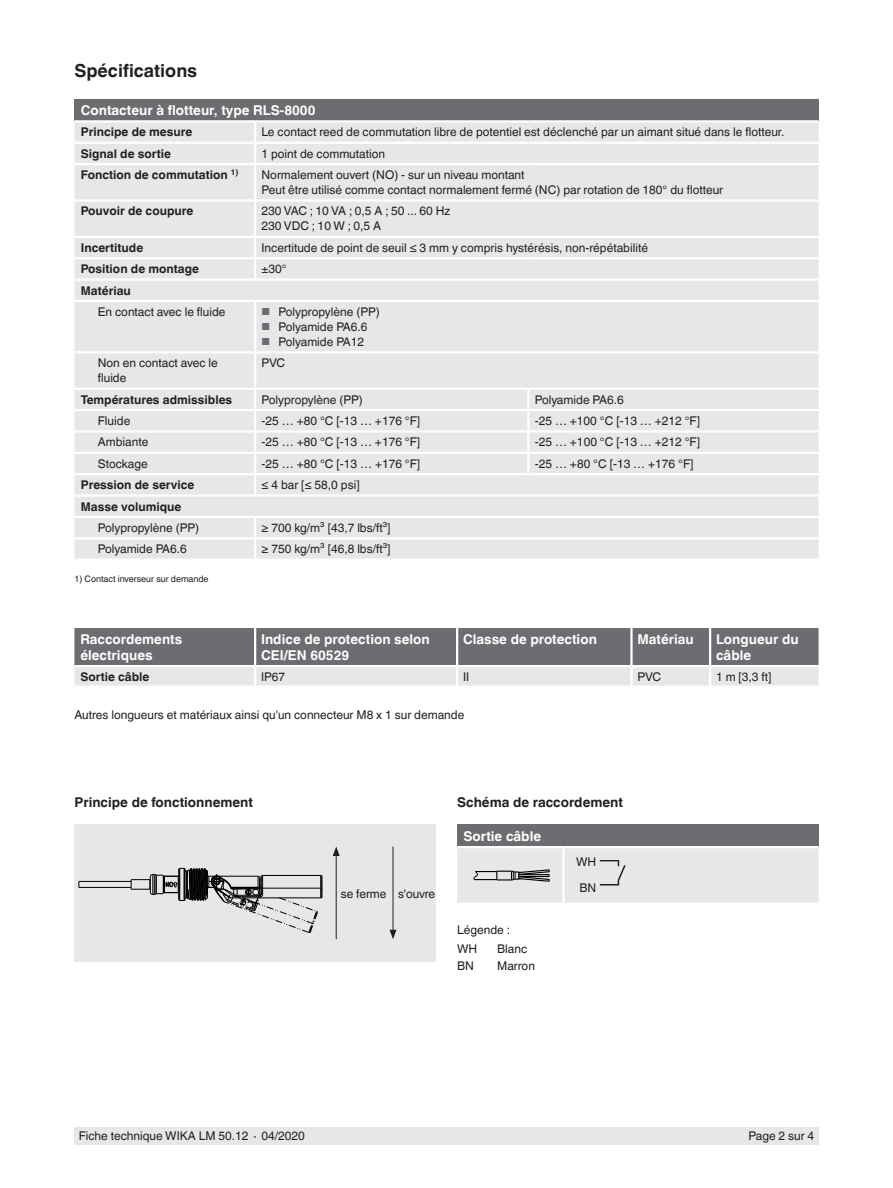
<style>
.page{position:relative;width:893px;height:1188px;background:#fff}
.page>*{position:absolute;margin:0;border:0;box-sizing:border-box;transform-origin:0 0}
.t1{font:700 18px "Helvetica World";color:#231f20}
.t2{font:700 13.5px/16.5px "Helvetica World";color:#fff}
.t3{font:700 13.5px "Helvetica World";color:#231f20}
.t4{font:12px/15px "Helvetica World";color:#231f20}
.t5{font:700 12px "Helvetica World";color:#231f20}
.t6{font:9px "Helvetica World";color:#231f20}
.s1{font-size:10.2px;color:#6c6d70}
</style>
<div class="page">
<div style="left:74px;top:1128px;width:745px;height:17px;background:#e6e7e9"></div>
<div style="left:74px;top:825px;width:362px;height:137px;background:#e6e7e9"></div>
<div style="left:74px;top:99px;width:745px;height:22px;background:#6c6d70"></div>
<div style="left:74px;top:123px;width:745px;height:436px;background:#e6e7e9"></div>
<hr style="left:254px;top:202px;width:2px;height:34px;background:#fff">
<hr style="left:255px;top:236px;width:273px;height:2px;background:#fff">
<hr style="left:528px;top:236px;width:291px;height:2px;background:#fff">
<hr style="left:255px;top:142px;width:273px;height:2px;background:#fff">
<hr style="left:528px;top:142px;width:291px;height:2px;background:#fff">
<hr style="left:254px;top:302px;width:2px;height:49px;background:#fff">
<hr style="left:254px;top:353px;width:2px;height:35px;background:#fff">
<hr style="left:255px;top:388px;width:273px;height:2px;background:#fff">
<hr style="left:528px;top:388px;width:291px;height:2px;background:#fff">
<hr style="left:255px;top:409px;width:273px;height:2px;background:#fff">
<hr style="left:528px;top:409px;width:291px;height:2px;background:#fff">
<hr style="left:255px;top:430px;width:273px;height:3px;background:#fff">
<hr style="left:528px;top:430px;width:291px;height:3px;background:#fff">
<hr style="left:255px;top:452px;width:273px;height:2px;background:#fff">
<hr style="left:528px;top:452px;width:291px;height:2px;background:#fff">
<svg style="left:254px;top:518px;width:2px;height:19px"></svg>
<hr style="left:254px;top:539px;width:2px;height:20px;background:#fff">
<hr style="left:255px;top:163px;width:273px;height:2px;background:#fff">
<hr style="left:254px;top:165px;width:2px;height:34px;background:#fff">
<hr style="left:528px;top:163px;width:291px;height:2px;background:#fff">
<hr style="left:255px;top:199px;width:273px;height:3px;background:#fff">
<hr style="left:528px;top:199px;width:291px;height:3px;background:#fff">
<svg style="left:254px;top:238px;width:2px;height:40px"></svg>
<hr style="left:255px;top:351px;width:273px;height:2px;background:#fff">
<hr style="left:528px;top:351px;width:291px;height:2px;background:#fff">
<hr style="left:74px;top:120px;width:181px;height:3px;background:#fff">
<hr style="left:255px;top:120px;width:273px;height:3px;background:#fff">
<hr style="left:528px;top:120px;width:291px;height:3px;background:#fff">
<svg style="left:254px;top:390px;width:2px;height:104px"></svg>
<hr style="left:74px;top:473px;width:181px;height:2px;background:#fff">
<hr style="left:255px;top:473px;width:273px;height:2px;background:#fff">
<hr style="left:528px;top:473px;width:291px;height:2px;background:#fff">
<hr style="left:74px;top:537px;width:181px;height:2px;background:#fff">
<hr style="left:255px;top:537px;width:273px;height:2px;background:#fff">
<hr style="left:528px;top:537px;width:291px;height:2px;background:#fff">
<hr style="left:255px;top:257px;width:273px;height:2px;background:#fff">
<hr style="left:528px;top:257px;width:291px;height:2px;background:#fff">
<svg style="left:254px;top:123px;width:2px;height:40px"></svg>
<hr style="left:74px;top:142px;width:181px;height:2px;background:#fff">
<hr style="left:74px;top:163px;width:181px;height:2px;background:#fff">
<hr style="left:74px;top:199px;width:181px;height:3px;background:#fff">
<hr style="left:74px;top:236px;width:181px;height:2px;background:#fff">
<hr style="left:74px;top:257px;width:181px;height:2px;background:#fff">
<hr style="left:74px;top:351px;width:181px;height:2px;background:#fff">
<hr style="left:74px;top:388px;width:181px;height:2px;background:#fff">
<hr style="left:74px;top:409px;width:181px;height:2px;background:#fff">
<hr style="left:74px;top:430px;width:181px;height:3px;background:#fff">
<hr style="left:74px;top:452px;width:181px;height:2px;background:#fff">
<svg style="left:527px;top:390px;width:2px;height:83px"></svg>
<hr style="left:74px;top:494px;width:181px;height:3px;background:#fff">
<hr style="left:255px;top:494px;width:273px;height:3px;background:#fff">
<hr style="left:528px;top:494px;width:291px;height:3px;background:#fff">
<hr style="left:74px;top:516px;width:181px;height:2px;background:#fff">
<hr style="left:255px;top:516px;width:273px;height:2px;background:#fff">
<hr style="left:528px;top:516px;width:291px;height:2px;background:#fff">
<hr style="left:74px;top:278px;width:181px;height:3px;background:#fff">
<hr style="left:255px;top:278px;width:273px;height:3px;background:#fff">
<hr style="left:528px;top:278px;width:291px;height:3px;background:#fff">
<hr style="left:74px;top:300px;width:181px;height:2px;background:#fff">
<hr style="left:255px;top:300px;width:273px;height:2px;background:#fff">
<hr style="left:528px;top:300px;width:291px;height:2px;background:#fff">
<svg style="left:74px;top:628px;width:745px;height:58px;background:#9a9b9e"></svg>
<div style="left:457px;top:825px;width:362px;height:22px;background:#6c6d70"></div>
<hr style="left:457px;top:846px;width:106px;height:2px;background:#fff">
<hr style="left:563px;top:846px;width:256px;height:2px;background:#fff">
<div style="left:457px;top:848px;width:362px;height:55px;background:#e6e7e9"></div>
<hr style="left:393px;top:847px;width:1px;height:85px;background:#231f20">
<svg style="left:390px;top:930px;width:6px;height:9px"></svg>
<hr style="left:336px;top:854px;width:1px;height:85px;background:#231f20">
<svg style="left:333px;top:847px;width:7px;height:9px"></svg>
<hr style="left:79px;top:887px;width:52px;height:1px;background:#000">
<hr style="left:79px;top:881px;width:52px;height:1px;background:#000">
<svg style="left:131px;top:867px;width:192px;height:66px"></svg>
<h1 class="t1" style="left:74px;top:60px;width:124px">Spécifications</h1>
<p class="t2" style="left:81px;top:102px;width:236px">Contacteur à flotteur, type RLS-8000</p>
<p class="t5" style="left:81px;top:125px;width:113px">Principe de mesure</p>
<p class="t4" style="left:261px;top:125px;width:525px">Le contact reed de commutation libre de potentiel est déclenché par un aimant situé dans le flotteur.</p>
<p class="t5" style="left:81px;top:147px;width:92px">Signal de sortie</p>
<p class="t4" style="left:261px;top:146px;width:125px">1 point de commutation</p>
<p class="t5" style="left:81px;top:168px;width:159px">Fonction de commutation <sup>1)</sup></p>
<p class="t4" style="left:261px;top:167px;width:463px">Normalement ouvert (NO) - sur un niveau montant<br>Peut être utilisé comme contact normalement fermé (NC) par rotation de 180° du flotteur</p>
<p class="t5" style="left:81px;top:204px;width:114px">Pouvoir de coupure</p>
<p class="t4" style="left:261px;top:204px;width:190px">230 VAC ; 10 VA ; 0,5 A ; 50 ... 60 Hz<br>230 VDC ; 10 W ; 0,5 A</p>
<p class="t5" style="left:81px;top:241px;width:64px">Incertitude</p>
<p class="t4" style="left:261px;top:240px;width:388px">Incertitude de point de seuil ≤ 3 mm y compris hystérésis, non-répétabilité</p>
<p class="t5" style="left:81px;top:262px;width:120px">Position de montage</p>
<p class="t4" style="left:261px;top:262px;width:27px">±30°</p>
<p class="t5" style="left:81px;top:283px;width:52px">Matériau</p>
<p class="t4" style="left:98px;top:304px;width:129px">En contact avec le fluide</p>
<p class="t4" style="left:261px;top:304px;width:120px"><span class="s1">■</span> Polypropylène (PP)</p>
<p class="t4" style="left:261px;top:319px;width:108px"><span class="s1">■</span> Polyamide PA6.6</p>
<p class="t4" style="left:261px;top:334px;width:104px"><span class="s1">■</span> Polyamide PA12</p>
<p class="t4" style="left:98px;top:356px;width:122px">Non en contact avec le fluide</p>
<p class="t4" style="left:261px;top:356px;width:25px">PVC</p>
<p class="t5" style="left:81px;top:393px;width:153px">Températures admissibles</p>
<p class="t4" style="left:261px;top:392px;width:103px">Polypropylène (PP)</p>
<p class="t4" style="left:535px;top:392px;width:91px">Polyamide PA6.6</p>
<p class="t4" style="left:98px;top:413px;width:34px">Fluide</p>
<p class="t4" style="left:262px;top:413px;width:160px">-25 … +80 °C [-13 … +176 °F]</p>
<p class="t4" style="left:535px;top:413px;width:167px">-25 … +100 °C [-13 … +212 °F]</p>
<p class="t4" style="left:98px;top:435px;width:52px">Ambiante</p>
<p class="t4" style="left:262px;top:435px;width:160px">-25 … +80 °C [-13 … +176 °F]</p>
<p class="t4" style="left:535px;top:435px;width:167px">-25 … +100 °C [-13 … +212 °F]</p>
<p class="t4" style="left:98px;top:456px;width:51px">Stockage</p>
<p class="t4" style="left:262px;top:456px;width:160px">-25 … +80 °C [-13 … +176 °F]</p>
<p class="t4" style="left:535px;top:456px;width:160px">-25 … +80 °C [-13 … +176 °F]</p>
<p class="t5" style="left:81px;top:478px;width:115px">Pression de service</p>
<p class="t4" style="left:262px;top:478px;width:100px">≤ 4 bar [≤ 58,0 psi]</p>
<p class="t5" style="left:81px;top:499px;width:102px">Masse volumique</p>
<p class="t4" style="left:98px;top:520px;width:103px">Polypropylène (PP)</p>
<p class="t4" style="left:262px;top:520px;width:131px">≥ 700 kg/m³ [43,7 lbs/ft³]</p>
<p class="t4" style="left:98px;top:542px;width:91px">Polyamide PA6.6</p>
<p class="t4" style="left:262px;top:542px;width:131px">≥ 750 kg/m³ [46,8 lbs/ft³]</p>
<p class="t6" style="left:74px;top:573px;width:136px">1) Contact inverseur sur demande</p>
<p class="t2" style="left:80px;top:631px;width:103px">Raccordements électriques</p>
<p class="t2" style="left:261px;top:631px;width:170px">Indice de protection selon<br>CEI/EN 60529</p>
<p class="t2" style="left:463px;top:631px;width:135px">Classe de protection</p>
<p class="t2" style="left:637px;top:631px;width:58px">Matériau</p>
<p class="t2" style="left:716px;top:631px;width:84px">Longueur du câble</p>
<p class="t5" style="left:80px;top:670px;width:71px">Sortie câble</p>
<p class="t4" style="left:261px;top:669px;width:26px">IP67</p>
<p class="t4" style="left:463px;top:669px;width:8px">II</p>
<p class="t4" style="left:637px;top:669px;width:25px">PVC</p>
<p class="t4" style="left:716px;top:669px;width:57px">1 m [3,3 ft]</p>
<p class="t4" style="left:74px;top:708px;width:391px">Autres longueurs et matériaux ainsi qu'un connecteur M8 x 1 sur demande</p>
<p class="t3" style="left:74px;top:794px;width:180px">Principe de fonctionnement</p>
<p class="t4" style="left:341px;top:887px;width:96px">se ferme s'ouvre</p>
<p class="t3" style="left:457px;top:794px;width:167px">Schéma de raccordement</p>
<p class="t2" style="left:463px;top:828px;width:79px">Sortie câble</p>
<p class="t4" style="left:576px;top:849px;width:22px;line-height:25.7px">WH<br>BN</p>
<p class="t4" style="left:457px;top:921px;width:55px;line-height:18.9px">Légende :<br>WH</p>
<p class="t4" style="left:497px;top:941px;width:32px">Blanc</p>
<p class="t4" style="left:457px;top:958px;width:18px">BN</p>
<p class="t4" style="left:497px;top:958px;width:39px">Marron</p>
<p class="t4" style="left:79px;top:1129px;width:228px">Fiche technique WIKA LM 50.12 ∙ 04/2020</p>
<p class="t4" style="left:748px;top:1129px;width:67px">Page 2 sur 4</p>
</div>
